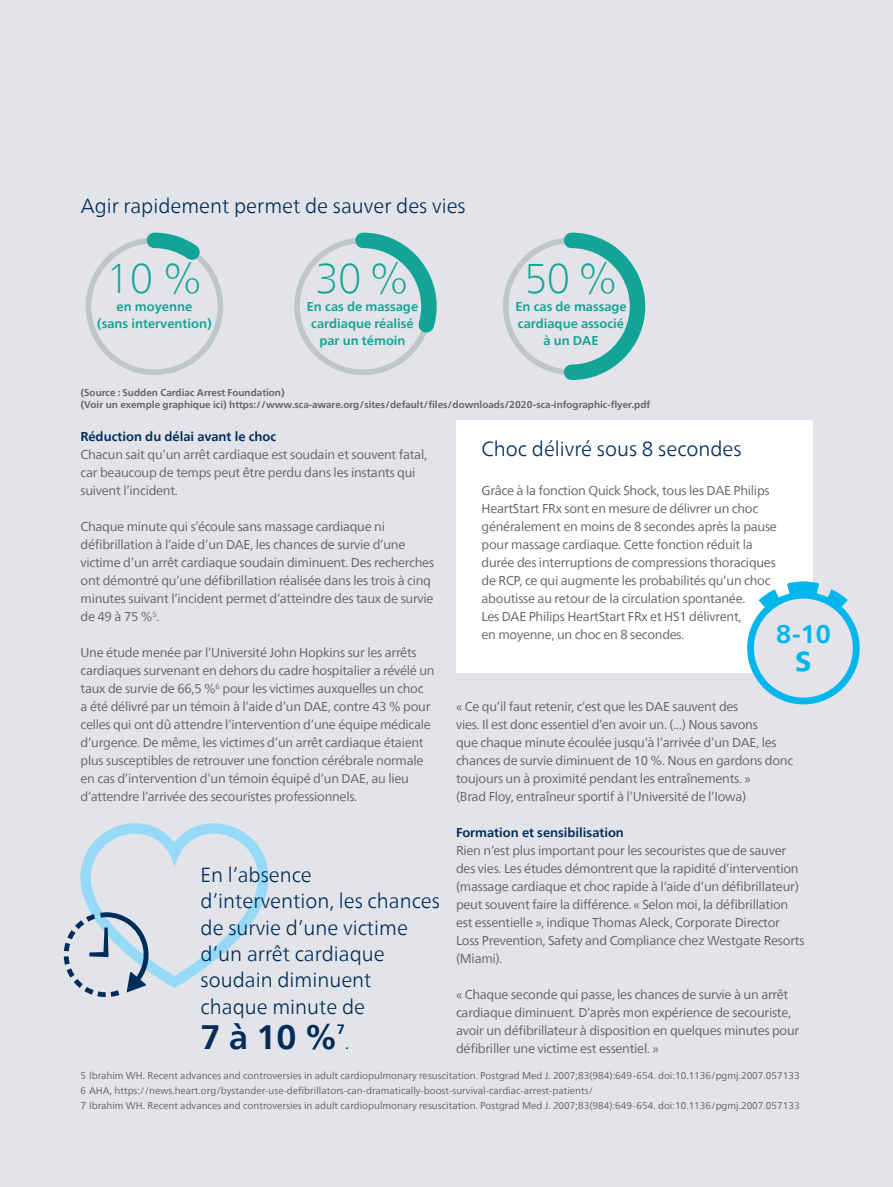
<style>
.page{position:relative;width:893px;height:1187px;background:#fff}
.page>*{position:absolute;margin:0;border:0;box-sizing:border-box;transform-origin:0 0}
.Heading_38pt{font:100 41.25px "Neue Frutiger World";color:#13a498}
._02_Body_Heading{font:700 36.9px "Neue Frutiger World";color:#00b6ed}
._05_Pull_Quote{font:700 33.75px "Neue Frutiger World";color:#002c59}
._02_Body_Heading-2{font:700 25.35px "Neue Frutiger World";color:#00b6ed}
._05_Pull_Quote-2{font:300 20.25px/26.2px "Neue Frutiger World";color:#002c59}
._03_Introduction_14p{font:300 20.25px "Neue Frutiger World";color:#002c59}
._05_Pull_Quote-3{font:700 13.5px "Neue Frutiger World";color:#002c59}
._01_Body_Copy_9pt{font:12.75px/18px "Neue Frutiger World";letter-spacing:-.02em;color:#636366}
._02_Body_Heading-3{font:12.75px/18px "Neue Frutiger World";letter-spacing:-.02em;color:#636366}
._02_Body_Heading-4{font:700 12.75px/17.2px "Neue Frutiger World";color:#13a498;text-align:center}
._02_Body_Heading-5{font:700 12.75px "Neue Frutiger World";color:#002c59}
._04_Caption{font:9.75px "Neue Frutiger World";color:#636366}
._04_Caption-2{font:700 9.75px/12px "Neue Frutiger World";color:#636366}
</style>
<div class="page">
<div style="left:0;top:0;width:893px;height:1186px;background:#e2e4e9"></div>
<div style="left:456px;top:421px;width:356px;height:252px;background:#fff"></div>
<div style="left:86px;top:237px;width:137px;height:138px;border:6px solid #c0c5ca;border-radius:50%"></div>
<svg style="left:139px;top:232px;width:75px;height:42px"></svg>
<div style="left:294px;top:237px;width:138px;height:138px;border:6px solid #c0c5ca;border-radius:50%"></div>
<svg style="left:556px;top:232px;width:90px;height:148px"></svg>
<svg style="left:347px;top:232px;width:90px;height:112px"></svg>
<svg style="left:747px;top:581px;width:113px;height:123px"></svg>
<svg style="left:64px;top:823px;width:205px;height:174px"></svg>
<p class="_03_Introduction_14p" style="left:81px;top:190px;width:386px">Agir rapidement permet de sauver des vies</p>
<p class="Heading_38pt" style="left:106px;top:247px;width:98px">10 %</p>
<p class="_02_Body_Heading-4" style="left:97px;top:297px;width:116px">en moyenne<br>(sans intervention)</p>
<p class="Heading_38pt" style="left:316px;top:247px;width:95px">30 %</p>
<p class="_02_Body_Heading-4" style="left:311px;top:314px;width:104px">cardiaque réalisé par un témoin</p>
<p class="_02_Body_Heading-4" style="left:307px;top:297px;width:113px">En cas de massage</p>
<p class="Heading_38pt" style="left:524px;top:247px;width:95px">50 %</p>
<p class="_02_Body_Heading-4" style="left:518px;top:314px;width:108px">cardiaque associé à un DAE</p>
<p class="_02_Body_Heading-4" style="left:515px;top:297px;width:113px">En cas de massage</p>
<p class="_04_Caption-2" style="left:81px;top:386px;width:571px">(Source : Sudden Cardiac Arrest Foundation)<br>(Voir un exemple graphique ici) https://www.sca-aware.org/sites/default/files/downloads/2020-sca-infographic-flyer.pdf</p>
<p class="_02_Body_Heading-5" style="left:81px;top:425px;width:197px">Réduction du délai avant le choc</p>
<p class="_01_Body_Copy_9pt" style="left:81px;top:446px;width:348px">Chacun sait qu’un arrêt cardiaque est soudain et souvent fatal, car beaucoup de temps peut être perdu dans les instants qui suivent l’incident.</p>
<p class="_01_Body_Copy_9pt" style="left:81px;top:518px;width:355px">Chaque minute qui s’écoule sans massage cardiaque ni défibrillation à l’aide d’un DAE, les chances de survie d’une victime d’un arrêt cardiaque soudain diminuent. Des recherches ont démontré qu’une défibrillation réalisée dans les trois à cinq minutes suivant l’incident permet d’atteindre des taux de survie de 49 à 75 %<sup>5</sup>.</p>
<p class="_01_Body_Copy_9pt" style="left:81px;top:644px;width:356px">Une étude menée par l’Université John Hopkins sur les arrêts cardiaques survenant en dehors du cadre hospitalier a révélé un taux de survie de 66,5 %<sup>6</sup> pour les victimes auxquelles un choc<br>a été délivré par un témoin à l’aide d’un DAE, contre 43 % pour celles qui ont dû attendre l’intervention d’une équipe médicale d’urgence. De même, les victimes d’un arrêt cardiaque étaient plus susceptibles de retrouver une fonction cérébrale normale en cas d’intervention d’un témoin équipé d’un DAE, au lieu d’attendre l’arrivée des secouristes professionnels.</p>
<p class="_05_Pull_Quote-2" style="left:201px;top:862px;width:241px">En l’absence d’intervention, les chances de survie d’une victime d’un arrêt cardiaque soudain diminuent chaque minute de</p>
<p class="_05_Pull_Quote" style="left:201px;top:1007px;width:138px">7 à 10 %</p>
<p class="_05_Pull_Quote-3" style="left:337px;top:1016px;width:10px">7</p>
<p class="_05_Pull_Quote-2" style="left:345px;top:1028px;width:6px">.</p>
<p class="_03_Introduction_14p" style="left:482px;top:433px;width:262px">Choc délivré sous 8 secondes</p>
<p class="_01_Body_Copy_9pt" style="left:482px;top:482px;width:297px">Grâce à la fonction Quick Shock, tous les DAE Philips HeartStart FRx sont en mesure de délivrer un choc généralement en moins de 8 secondes après la pause pour massage cardiaque. Cette fonction réduit la durée des interruptions de compressions thoraciques de RCP, ce qui augmente les probabilités qu’un choc aboutisse au retour de la circulation spontanée.<br>Les DAE Philips HeartStart FRx et HS1 délivrent,<br>en moyenne, un choc en 8 secondes.</p>
<p class="_02_Body_Heading-2" style="left:776px;top:611px;width:56px">8-10</p>
<p class="_02_Body_Heading" style="left:795px;top:625px;width:18px">s</p>
<p class="_02_Body_Heading-3" style="left:456px;top:698px;width:339px">« Ce qu’il faut retenir, c’est que les DAE sauvent des<br>vies. Il est donc essentiel d’en avoir un. (...) Nous savons<br>que chaque minute écoulée jusqu’à l’arrivée d’un DAE, les chances de survie diminuent de 10 %. Nous en gardons donc toujours un à proximité pendant les entraînements. »<br>(Brad Floy, entraîneur sportif à l’Université de l’Iowa)</p>
<p class="_02_Body_Heading-5" style="left:456px;top:821px;width:169px">Formation et sensibilisation</p>
<p class="_01_Body_Copy_9pt" style="left:456px;top:842px;width:350px">Rien n’est plus important pour les secouristes que de sauver des vies. Les études démontrent que la rapidité d’intervention (massage cardiaque et choc rapide à l’aide d’un défibrillateur) peut souvent faire la différence. « Selon moi, la défibrillation est essentielle », indique Thomas Aleck, Corporate Director Loss Prevention, Safety and Compliance chez Westgate Resorts (Miami).</p>
<p class="_01_Body_Copy_9pt" style="left:456px;top:986px;width:345px">« Chaque seconde qui passe, les chances de survie à un arrêt cardiaque diminuent. D’après mon expérience de secouriste, avoir un défibrillateur à disposition en quelques minutes pour défibriller une victime est essentiel. »</p>
<p class="_04_Caption" style="left:81px;top:1067px;width:721px">5 Ibrahim WH. Recent advances and controversies in adult cardiopulmonary resuscitation. Postgrad Med J. 2007;83(984):649-654. doi:10.1136/pgmj.2007.057133</p>
<p class="_04_Caption" style="left:81px;top:1082px;width:514px">6 AHA, https://news.heart.org/bystander-use-defibrillators-can-dramatically-boost-survival-cardiac-arrest-patients/</p>
<p class="_04_Caption" style="left:81px;top:1097px;width:721px">7 Ibrahim WH. Recent advances and controversies in adult cardiopulmonary resuscitation. Postgrad Med J. 2007;83(984):649-654. doi:10.1136/pgmj.2007.057133</p>
</div>
